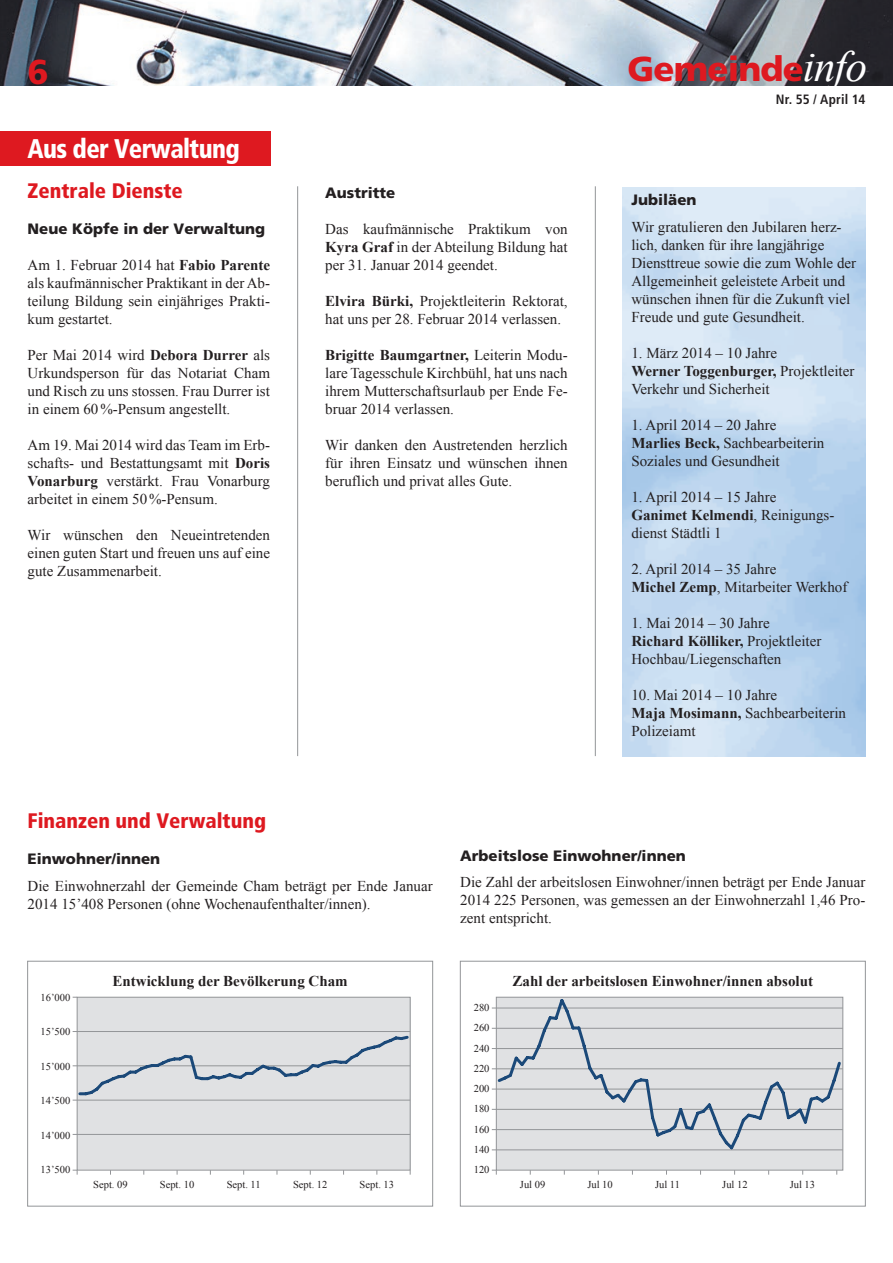
<style>
.page{position:relative;width:893px;height:1263px;background:#fff}
.page>*{position:absolute;margin:0;border:0;box-sizing:border-box;transform-origin:0 0}
.t1{font:900 34.5px "Frutiger";letter-spacing:-.025em;color:#de1920}
.t2{font:900 condensed 27px "Frutiger";letter-spacing:-.025em;color:#fff;scale:.93 1}
.t3{font:900 condensed 21px "Frutiger";color:#de1920}
.t4{font:15px/18px "Times New Roman";color:#231f20}
.t5{font:900 15px "Frutiger";color:#231f20}
.t6{font:700 15px "Times New Roman";color:#231f20}
.t7{font:700 condensed 13.5px "Frutiger";letter-spacing:.01em;color:#231f20}
.t8{font:10.5px/20.2px "Times New Roman";color:#231f20;text-align:justify}
.s1{font-family:"Times New Roman";font-weight:400;font-style:italic;font-size:43.5px;color:#fff}
.s2{font-weight:700}
</style>
<div class="page">
<img style="left:0;top:0;width:893px;height:85px">
<hr style="left:297px;top:186px;width:1px;height:570px;background:#939598">
<hr style="left:595px;top:186px;width:1px;height:570px;background:#939598">
<div style="left:0;top:132px;width:270px;height:34px;background:#de1920"></div>
<div style="left:77px;top:997px;width:333px;height:173px;background:#e0e1e3"></div>
<hr style="left:73px;top:1031px;width:337px;height:1px;background:#939598">
<hr style="left:73px;top:1065px;width:337px;height:1px;background:#939598">
<hr style="left:73px;top:1100px;width:337px;height:1px;background:#939598">
<hr style="left:73px;top:1134px;width:337px;height:1px;background:#939598">
<svg style="left:73px;top:1170px;width:5px;height:5px"></svg>
<svg style="left:79px;top:1035px;width:330px;height:61px"></svg>
<div style="left:77px;top:997px;width:334px;height:173px;border:1px solid #939598"></div>
<div style="left:27px;top:961px;width:406px;height:245px;border:1px solid #939598"></div>
<div style="left:496px;top:997px;width:347px;height:173px;background:#e0e1e3"></div>
<hr style="left:492px;top:1028px;width:351px;height:1px;background:#939598">
<hr style="left:492px;top:1007px;width:351px;height:1px;background:#939598">
<hr style="left:492px;top:1068px;width:351px;height:1px;background:#939598">
<hr style="left:492px;top:1048px;width:351px;height:1px;background:#939598">
<hr style="left:492px;top:1109px;width:351px;height:1px;background:#939598">
<hr style="left:492px;top:1088px;width:351px;height:1px;background:#939598">
<hr style="left:492px;top:1129px;width:351px;height:1px;background:#939598">
<hr style="left:492px;top:1149px;width:351px;height:1px;background:#939598">
<svg style="left:495px;top:996px;width:348px;height:156px"></svg>
<div style="left:496px;top:997px;width:347px;height:173px;border:1px solid #939598"></div>
<div style="left:460px;top:961px;width:406px;height:245px;border:1px solid #939598"></div>
<h1 class="t1" style="left:28px;top:52px;width:23px">6</h1>
<h1 class="t1" style="left:628px;top:48px;width:241px">Gemeinde<span class="s1">info</span></h1>
<p class="t7" style="left:776px;top:91px;width:91px">Nr. 55 / April 14</p>
<h2 class="t2" style="left:28px;top:133px;width:230px">Aus der Verwaltung</h2>
<h3 class="t3" style="left:28px;top:178px;width:157px">Zentrale Dienste</h3>
<p class="t5" style="left:28px;top:220px;width:239px">Neue Köpfe in der Verwaltung</p>
<p class="t4" style="left:28px;top:256px;width:244px;text-align:justify">Am 1. Februar 2014 hat <span class="s2">Fabio Parente </span>als kaufmännischer Praktikant in der Ab&shy;teilung Bildung sein einjähriges Prakti&shy;kum gestartet.</p>
<p class="t4" style="left:28px;top:346px;width:244px;text-align:justify">Per Mai 2014 wird <span class="s2">Debora Durrer</span> als Urkundsperson für das Notariat Cham und Risch zu uns stossen. Frau Durrer ist in einem 60%-Pensum angestellt.</p>
<p class="t4" style="left:28px;top:436px;width:244px;text-align:justify">Am 19. Mai 2014 wird das Team im Erb&shy;schafts- und Bestattungsamt mit <span class="s2">Doris Vonarburg</span> verstärkt. Frau Vonarburg arbeitet in einem 50%-Pensum.</p>
<p class="t4" style="left:28px;top:526px;width:244px;text-align:justify">Wir wünschen den Neueintretenden einen guten Start und freuen uns auf eine gute Zusammenarbeit.</p>
<p class="t5" style="left:325px;top:184px;width:71px">Austritte</p>
<p class="t4" style="left:325px;top:220px;width:244px;text-align:justify">Das kaufmännische Praktikum von <span class="s2">Kyra Graf</span> in der Abteilung Bildung hat per 31. Januar 2014 geendet.</p>
<p class="t4" style="left:325px;top:292px;width:244px"><span class="s2">Elvira Bürki,</span> Projektleiterin Rektorat, hat uns per 28. Februar 2014 verlassen.</p>
<p class="t4" style="left:325px;top:346px;width:244px;text-align:justify"><span class="s2">Brigitte Baumgartner,</span> Leiterin Modu&shy;lare Tagesschule Kirchbühl, hat uns nach ihrem Mutterschaftsurlaub per Ende Fe&shy;bruar 2014 verlassen.</p>
<p class="t4" style="left:325px;top:436px;width:244px;text-align:justify">Wir danken den Austretenden herzlich für ihren Einsatz und wünschen ihnen beruflich und privat alles Gute.</p>
<p class="t5" style="left:631px;top:191px;width:67px">Jubiläen</p>
<p class="t4" style="left:631px;top:217px;width:226px">Wir gratulieren den Jubilaren herz&shy;lich, danken für ihre langjährige Diensttreue sowie die zum Wohle der Allgemeinheit geleistete Arbeit und wünschen ihnen für die Zukunft viel Freude und gute Gesundheit.</p>
<p class="t4" style="left:631px;top:343px;width:224px">1. März 2014 – 10 Jahre<br><span class="s2">Werner Toggenburger,</span> Projektleiter<br>Verkehr und Sicherheit</p>
<p class="t4" style="left:631px;top:415px;width:194px">1. April 2014 – 20 Jahre<br><span class="s2">Marlies Beck,</span> Sachbearbeiterin<br>Soziales und Gesundheit</p>
<p class="t4" style="left:631px;top:487px;width:204px">1. April 2014 – 15 Jahre<br><span class="s2">Ganimet Kelmendi</span>, Reinigungs&shy;dienst Städtli 1</p>
<p class="t4" style="left:631px;top:559px;width:217px">2. April 2014 – 35 Jahre<br><span class="s2">Michel Zemp</span>, Mitarbeiter Werkhof</p>
<p class="t4" style="left:631px;top:613px;width:191px">1. Mai 2014 – 30 Jahre<br><span class="s2">Richard Kölliker,</span> Projektleiter<br>Hochbau/Liegenschaften</p>
<p class="t4" style="left:631px;top:685px;width:216px">10. Mai 2014 – 10 Jahre<br><span class="s2">Maja Mosimann,</span> Sachbearbeiterin<br>Polizeiamt</p>
<h3 class="t3" style="left:28px;top:808px;width:240px">Finanzen und Verwaltung</h3>
<p class="t5" style="left:28px;top:850px;width:134px">Einwohner/innen</p>
<p class="t4" style="left:28px;top:876px;width:407px">Die Einwohnerzahl der Gemeinde Cham beträgt per Ende Januar<br>2014 15’408 Personen (ohne Wochenaufenthalter/innen).</p>
<p class="t8" style="left:41px;top:987px;width:31px">16’000</p>
<p class="t8" style="left:41px;top:1021px;width:31px">15’500</p>
<p class="t8" style="left:41px;top:1056px;width:31px">15’000</p>
<p class="t8" style="left:41px;top:1090px;width:31px">14’500</p>
<p class="t8" style="left:41px;top:1125px;width:31px">14’000</p>
<p class="t8" style="left:41px;top:1159px;width:31px">13’500</p>
<p class="t6" style="left:113px;top:971px;width:237px">Entwicklung der Bevölkerung Cham</p>
<p class="t8" style="left:93px;top:1174px;width:36px">Sept. 09</p>
<p class="t8" style="left:160px;top:1174px;width:36px">Sept. 10</p>
<p class="t8" style="left:227px;top:1174px;width:36px">Sept. 11</p>
<p class="t8" style="left:293px;top:1174px;width:36px">Sept. 12</p>
<p class="t8" style="left:360px;top:1174px;width:36px">Sept. 13</p>
<p class="t5" style="left:460px;top:846px;width:227px">Arbeitslose Einwohner/innen</p>
<p class="t4" style="left:460px;top:873px;width:407px;text-align:justify">Die Zahl der arbeitslosen Einwohner/innen beträgt per Ende Januar 2014 225 Personen, was gemessen an der Einwohnerzahl 1,46 Pro&shy;zent entspricht.</p>
<p class="t8" style="left:474px;top:997px;width:17px">280<br>260<br>240<br>220<br>200<br>180<br>160<br>140<br>120</p>
<p class="t6" style="left:512px;top:971px;width:302px">Zahl der arbeitslosen Einwohner/innen absolut</p>
<p class="t8" style="left:520px;top:1174px;width:27px">Jul 09</p>
<p class="t8" style="left:587px;top:1174px;width:27px">Jul 10</p>
<p class="t8" style="left:655px;top:1174px;width:26px">Jul 11</p>
<p class="t8" style="left:722px;top:1174px;width:27px">Jul 12</p>
<p class="t8" style="left:790px;top:1174px;width:27px">Jul 13</p>
</div>
